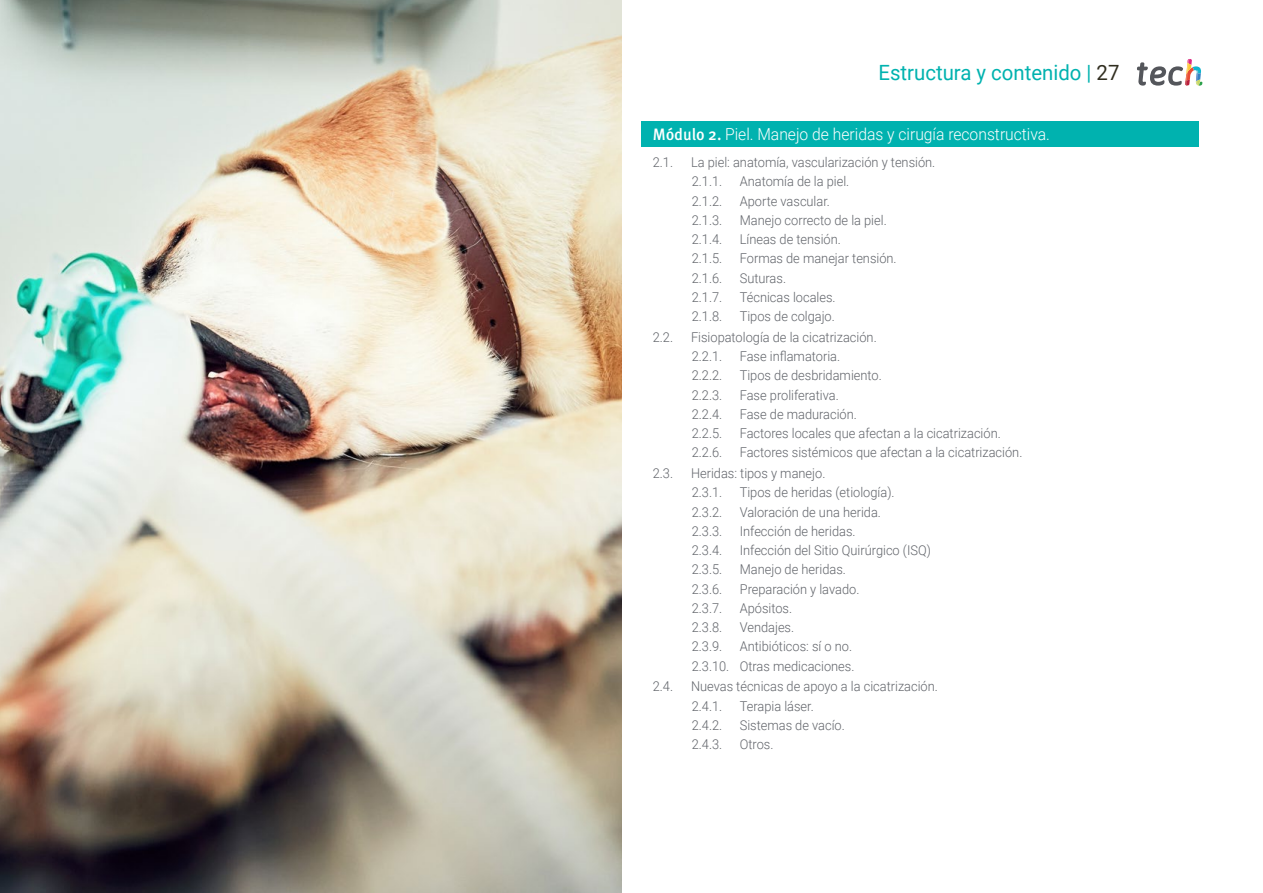
<style>
.page{position:relative;width:1263px;height:893px;background:#fff}
.page>*{position:absolute;margin:0;border:0;box-sizing:border-box;transform-origin:0 0}
.t1{font:21px "Roboto";color:#00b2af}
.t2{font:300 16.5px "Roboto";color:#fff;scale:.95 1}
.t3{font:300 13.5px/19.2px "Roboto";color:#61646a;scale:.95 1}
.s1{color:#312e20}
.s2{font-family:"Meta Pro";font-weight:500}
</style>
<div class="page">
<img style="left:0;top:0;width:622px;height:893px">
<div style="left:642px;top:121px;width:557px;height:25px;background:#00b2af"></div>
<svg style="left:1137px;top:59px;width:65px;height:27px"></svg>
<h1 class="t1" style="left:878px;top:57px;width:242px">Estructura y contenido | <span class="s1">27</span></h1>
<p class="t2" style="left:653px;top:123px;width:420px"><span class="s2">Módulo 2.</span> Piel. Manejo de heridas y cirugía reconstructiva.</p>
<p class="t3" style="left:653px;top:152px;width:23px">2.1.</p>
<p class="t3" style="left:691px;top:152px;width:259px">La piel: anatomía, vascularización y tensión.<br>2.1.1.</p>
<p class="t3" style="left:740px;top:171px;width:117px">Anatomía de la piel.</p>
<p class="t3" style="left:692px;top:191px;width:34px">2.1.2.</p>
<p class="t3" style="left:740px;top:191px;width:96px">Aporte vascular.</p>
<p class="t3" style="left:692px;top:210px;width:34px">2.1.3.</p>
<p class="t3" style="left:740px;top:210px;width:156px">Manejo correcto de la piel.</p>
<p class="t3" style="left:692px;top:229px;width:34px">2.1.4.</p>
<p class="t3" style="left:740px;top:229px;width:108px">Líneas de tensión.</p>
<p class="t3" style="left:692px;top:248px;width:34px">2.1.5.</p>
<p class="t3" style="left:740px;top:248px;width:167px">Formas de manejar tensión.</p>
<p class="t3" style="left:692px;top:268px;width:34px">2.1.6.</p>
<p class="t3" style="left:740px;top:268px;width:50px">Suturas.</p>
<p class="t3" style="left:692px;top:287px;width:34px">2.1.7.</p>
<p class="t3" style="left:740px;top:287px;width:102px">Técnicas locales.</p>
<p class="t3" style="left:692px;top:306px;width:34px">2.1.8.</p>
<p class="t3" style="left:740px;top:306px;width:102px">Tipos de colgajo.</p>
<p class="t3" style="left:653px;top:327px;width:23px">2.2.</p>
<p class="t3" style="left:691px;top:327px;width:197px">Fisiopatología de la cicatrización.<br>2.2.1.</p>
<p class="t3" style="left:740px;top:346px;width:107px">Fase inflamatoria.</p>
<p class="t3" style="left:692px;top:365px;width:34px">2.2.2.</p>
<p class="t3" style="left:740px;top:365px;width:151px">Tipos de desbridamiento.</p>
<p class="t3" style="left:692px;top:385px;width:34px">2.2.3.</p>
<p class="t3" style="left:740px;top:385px;width:106px">Fase proliferativa.</p>
<p class="t3" style="left:692px;top:404px;width:34px">2.2.4.</p>
<p class="t3" style="left:740px;top:404px;width:125px">Fase de maduración.</p>
<p class="t3" style="left:692px;top:423px;width:34px">2.2.5.</p>
<p class="t3" style="left:740px;top:423px;width:276px">Factores locales que afectan a la cicatrización.</p>
<p class="t3" style="left:692px;top:442px;width:34px">2.2.6.</p>
<p class="t3" style="left:740px;top:442px;width:299px">Factores sistémicos que afectan a la cicatrización.</p>
<p class="t3" style="left:653px;top:463px;width:23px">2.3.</p>
<p class="t3" style="left:691px;top:463px;width:143px">Heridas: tipos y manejo.<br>2.3.1.</p>
<p class="t3" style="left:740px;top:482px;width:164px">Tipos de heridas (etiología).</p>
<p class="t3" style="left:692px;top:502px;width:34px">2.3.2.</p>
<p class="t3" style="left:740px;top:502px;width:150px">Valoración de una herida.</p>
<p class="t3" style="left:692px;top:521px;width:34px">2.3.3.</p>
<p class="t3" style="left:740px;top:521px;width:123px">Infección de heridas.</p>
<p class="t3" style="left:692px;top:540px;width:34px">2.3.4.</p>
<p class="t3" style="left:740px;top:540px;width:203px">Infección del Sitio Quirúrgico (ISQ)</p>
<p class="t3" style="left:692px;top:559px;width:34px">2.3.5.</p>
<p class="t3" style="left:740px;top:559px;width:113px">Manejo de heridas.</p>
<p class="t3" style="left:692px;top:579px;width:34px">2.3.6.</p>
<p class="t3" style="left:740px;top:579px;width:127px">Preparación y lavado.</p>
<p class="t3" style="left:692px;top:598px;width:34px">2.3.7.</p>
<p class="t3" style="left:740px;top:598px;width:57px">Apósitos.</p>
<p class="t3" style="left:692px;top:617px;width:34px">2.3.8.</p>
<p class="t3" style="left:740px;top:617px;width:59px">Vendajes.</p>
<p class="t3" style="left:692px;top:637px;width:34px">2.3.9.</p>
<p class="t3" style="left:692px;top:637px;width:173px;text-align:right">Antibióticos: sí o no.<br>2.3.10. Otras medicaciones.</p>
<p class="t3" style="left:653px;top:677px;width:23px">2.4.</p>
<p class="t3" style="left:691px;top:677px;width:261px">Nuevas técnicas de apoyo a la cicatrización.<br>2.4.1.</p>
<p class="t3" style="left:740px;top:696px;width:79px">Terapia láser.</p>
<p class="t3" style="left:692px;top:715px;width:34px">2.4.2.</p>
<p class="t3" style="left:740px;top:715px;width:112px">Sistemas de vacío.</p>
<p class="t3" style="left:692px;top:734px;width:34px">2.4.3.</p>
<p class="t3" style="left:740px;top:734px;width:37px">Otros.</p>
</div>
